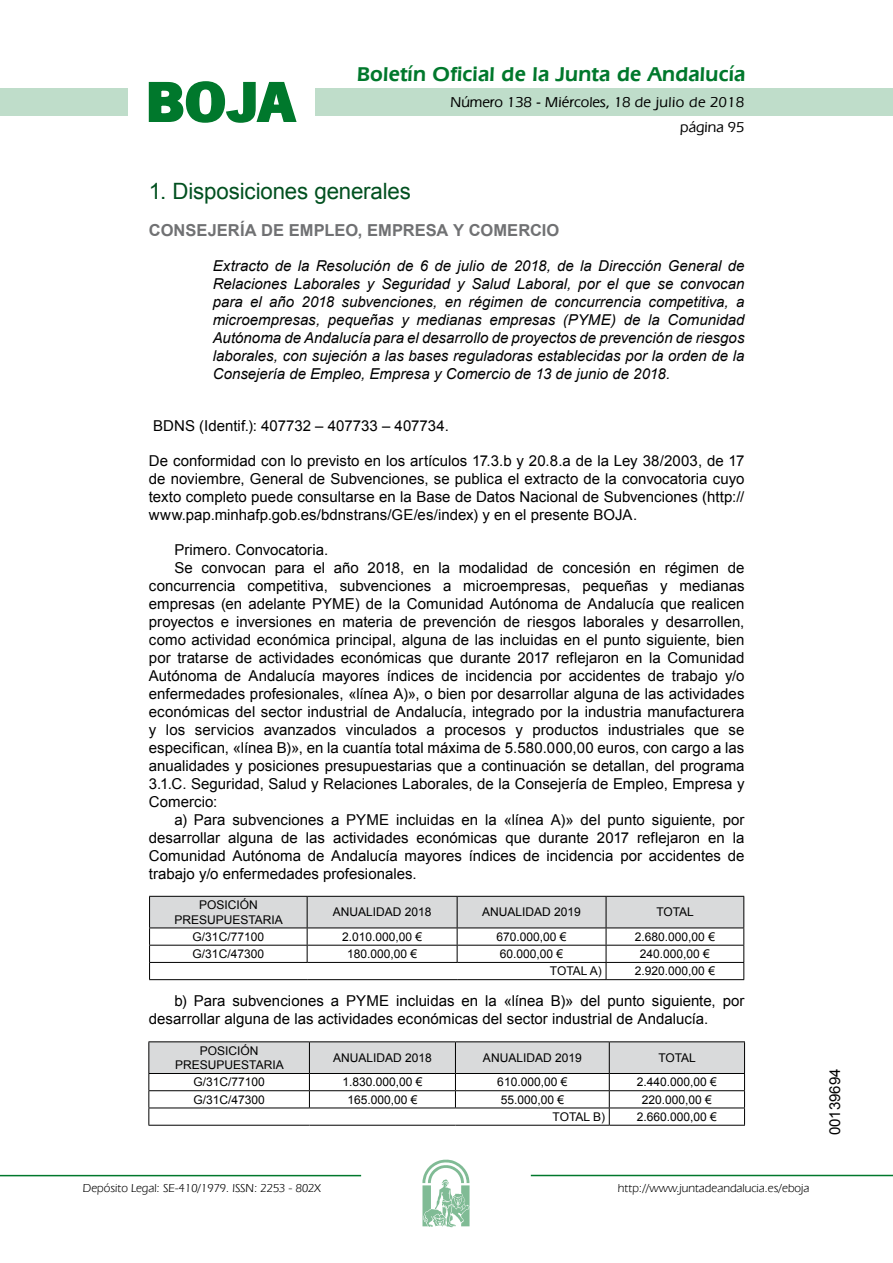
<style>
.page{position:relative;width:893px;height:1263px;background:#fff}
.page>*{position:absolute;margin:0;border:0;box-sizing:border-box;transform-origin:0 0}
.t1{font:700 57.75px "News Got T";color:#00782c;scale:1.14 1}
.t2{font:22.5px "Arial";letter-spacing:-.01em;color:#00501f}
.t3{font:600 21px "Eras IT Cby BT";letter-spacing:.01em;color:#00782c}
.t4{font:700 16.5px "Arial";letter-spacing:.005em;color:#707173}
.t5{font:15px/18px "Arial";color:#000;text-align:justify}
.t6{font:italic 15px/18px "Arial";color:#000;text-align:justify}
.t7{font:500 15px/24.5px "Eras IT Cby BT";color:#000;text-align:right}
.t8{font:12px/14.4px "Arial";color:#000;text-align:center}
.t9{font:12px "Eras IT Cby BT";color:#000}
</style>
<div class="page">
<div style="left:315px;top:88px;width:577px;height:28px;background:#bfddca"></div>
<div style="left:0;top:88px;width:128px;height:28px;background:#bfddca"></div>
<hr style="left:0;top:1175px;width:361px;height:1px;background:#00782c">
<svg style="left:422px;top:1159px;width:47px;height:68px"></svg>
<hr style="left:531px;top:1175px;width:361px;height:1px;background:#00782c">
<svg style="left:148px;top:81px;width:149px;height:42px"></svg>
<svg style="left:149px;top:896px;width:595px;height:83px"></svg>
<hr style="left:149px;top:979px;width:158px;height:1px;background:#000">
<hr style="left:307px;top:979px;width:150px;height:1px;background:#000">
<hr style="left:457px;top:979px;width:149px;height:1px;background:#000">
<hr style="left:606px;top:979px;width:138px;height:1px;background:#000">
<hr style="left:148px;top:1041px;width:161px;height:1px;background:#000">
<hr style="left:309px;top:1041px;width:146px;height:1px;background:#000">
<hr style="left:455px;top:1041px;width:154px;height:1px;background:#000">
<hr style="left:609px;top:1041px;width:136px;height:1px;background:#000">
<svg style="left:148px;top:1042px;width:597px;height:83px"></svg>
<hr style="left:148px;top:1125px;width:161px;height:1px;background:#000">
<hr style="left:309px;top:1125px;width:146px;height:1px;background:#000">
<hr style="left:455px;top:1125px;width:154px;height:1px;background:#000">
<hr style="left:609px;top:1125px;width:136px;height:1px;background:#000">
<h1 class="t1" style="left:145px;top:68px;width:133px">BOJA</h1>
<h3 class="t3" style="left:357px;top:62px;width:390px">Boletín Oficial de la Junta de Andalucía</h3>
<p class="t7" style="left:450px;top:90px;width:295px">Número 138 - Miércoles, 18 de julio de 2018 página 95</p>
<h2 class="t2" style="left:149px;top:177px;width:263px">1. Disposiciones generales</h2>
<p class="t4" style="left:149px;top:219px;width:412px">CONSEJERÍA DE EMPLEO, EMPRESA Y COMERCIO</p>
<p class="t6" style="left:213px;top:257px;width:533px">Extracto de la Resolución de 6 de julio de 2018, de la Dirección General de Relaciones Laborales y Seguridad y Salud Laboral, por el que se convocan para el año 2018 subvenciones, en régimen de concurrencia competitiva, a microempresas, pequeñas y medianas empresas (PYME) de la Comunidad Autónoma de Andalucía para el desarrollo de proyectos de prevención de riesgos laborales, con sujeción a las bases reguladoras establecidas por la orden de la Consejería de Empleo, Empresa y Comercio de 13 de junio de 2018.</p>
<p class="t5" style="left:153px;top:417px;width:297px">BDNS (Identif.): 407732 – 407733 – 407734.</p>
<p class="t5" style="left:149px;top:452px;width:597px">De conformidad con lo previsto en los artículos 17.3.b y 20.8.a de la Ley 38/2003, de 17 de noviembre, General de Subvenciones, se publica el extracto de la convocatoria cuyo texto completo puede consultarse en la Base de Datos Nacional de Subvenciones (http:// www.pap.minhafp.gob.es/bdnstrans/GE/es/index) y en el presente BOJA.</p>
<p class="t5" style="left:174px;top:541px;width:155px">Primero. Convocatoria.</p>
<p class="t5" style="left:174px;top:559px;width:571px">Se convocan para el año 2018, en la modalidad de concesión en régimen de</p>
<p class="t5" style="left:149px;top:577px;width:597px">concurrencia competitiva, subvenciones a microempresas, pequeñas y medianas</p>
<p class="t5" style="left:149px;top:595px;width:597px">empresas (en adelante PYME) de la Comunidad Autónoma de Andalucía que realicen</p>
<p class="t5" style="left:149px;top:613px;width:597px">proyectos e inversiones en materia de prevención de riesgos laborales y desarrollen,</p>
<p class="t5" style="left:149px;top:631px;width:597px">como actividad económica principal, alguna de las incluidas en el punto siguiente, bien</p>
<p class="t5" style="left:149px;top:649px;width:597px">por tratarse de actividades económicas que durante 2017 reflejaron en la Comunidad</p>
<p class="t5" style="left:149px;top:667px;width:597px">Autónoma de Andalucía mayores índices de incidencia por accidentes de trabajo y/o</p>
<p class="t5" style="left:149px;top:685px;width:597px">enfermedades profesionales, «línea A)», o bien por desarrollar alguna de las actividades</p>
<p class="t5" style="left:149px;top:703px;width:597px">económicas del sector industrial de Andalucía, integrado por la industria manufacturera</p>
<p class="t5" style="left:149px;top:721px;width:597px">y los servicios avanzados vinculados a procesos y productos industriales que se</p>
<p class="t5" style="left:149px;top:739px;width:597px">especifican, «línea B)», en la cuantía total máxima de 5.580.000,00 euros, con cargo a las</p>
<p class="t5" style="left:149px;top:757px;width:597px">anualidades y posiciones presupuestarias que a continuación se detallan, del programa</p>
<p class="t5" style="left:149px;top:775px;width:597px">3.1.C. Seguridad, Salud y Relaciones Laborales, de la Consejería de Empleo, Empresa y</p>
<p class="t5" style="left:149px;top:793px;width:70px">Comercio:</p>
<p class="t5" style="left:174px;top:811px;width:571px">a) Para subvenciones a PYME incluidas en la «línea A)» del punto siguiente, por</p>
<p class="t5" style="left:149px;top:829px;width:597px">desarrollar alguna de las actividades económicas que durante 2017 reflejaron en la</p>
<p class="t5" style="left:149px;top:847px;width:597px">Comunidad Autónoma de Andalucía mayores índices de incidencia por accidentes de</p>
<p class="t5" style="left:149px;top:865px;width:269px">trabajo y/o enfermedades profesionales.</p>
<p class="t8" style="left:174px;top:898px;width:110px">POSICIÓN<br>PRESUPUESTARIA</p>
<p class="t8" style="left:333px;top:905px;width:100px">ANUALIDAD 2018</p>
<p class="t8" style="left:482px;top:905px;width:100px">ANUALIDAD 2019</p>
<p class="t8" style="left:656px;top:905px;width:39px">TOTAL</p>
<p class="t8" style="left:193px;top:930px;width:73px">G/31C/77100</p>
<p class="t8" style="left:342px;top:930px;width:82px">2.010.000,00 €</p>
<p class="t8" style="left:496px;top:930px;width:72px">670.000,00 €</p>
<p class="t8" style="left:635px;top:930px;width:82px">2.680.000,00 €</p>
<p class="t8" style="left:193px;top:947px;width:73px">G/31C/47300</p>
<p class="t8" style="left:347px;top:947px;width:72px">180.000,00 €</p>
<p class="t8" style="left:500px;top:947px;width:65px">60.000,00 €</p>
<p class="t8" style="left:640px;top:947px;width:72px">240.000,00 €</p>
<p class="t8" style="left:550px;top:964px;width:53px">TOTAL A)</p>
<p class="t8" style="left:635px;top:964px;width:82px">2.920.000,00 €</p>
<p class="t5" style="left:149px;top:992px;width:597px;text-indent:26px">b) Para subvenciones a PYME incluidas en la «línea B)» del punto siguiente, por desarrollar alguna de las actividades económicas del sector industrial de Andalucía.</p>
<p class="t8" style="left:175px;top:1044px;width:110px">POSICIÓN<br>PRESUPUESTARIA</p>
<p class="t8" style="left:333px;top:1051px;width:100px">ANUALIDAD 2018</p>
<p class="t8" style="left:483px;top:1051px;width:100px">ANUALIDAD 2019</p>
<p class="t8" style="left:658px;top:1051px;width:39px">TOTAL</p>
<p class="t8" style="left:193px;top:1075px;width:73px">G/31C/77100</p>
<p class="t8" style="left:342px;top:1075px;width:82px">1.830.000,00 €</p>
<p class="t8" style="left:497px;top:1075px;width:72px">610.000,00 €</p>
<p class="t8" style="left:637px;top:1075px;width:82px">2.440.000,00 €</p>
<p class="t8" style="left:193px;top:1092px;width:73px">G/31C/47300</p>
<p class="t8" style="left:347px;top:1092px;width:72px">165.000,00 €</p>
<p class="t8" style="left:500px;top:1092px;width:65px">55.000,00 €</p>
<p class="t8" style="left:642px;top:1092px;width:72px">220.000,00 €</p>
<p class="t8" style="left:552px;top:1110px;width:54px">TOTAL B)</p>
<p class="t8" style="left:637px;top:1110px;width:82px">2.660.000,00 €</p>
<p class="t9" style="left:83px;top:1181px;width:239px">Depósito Legal: SE-410/1979. ISSN: 2253 - 802X</p>
<p class="t9" style="left:618px;top:1181px;width:193px">http://www.juntadeandalucia.es/eboja</p>
<p class="t5" style="left:826px;top:1135px;width:68px;rotate:-90deg">00139694</p>
</div>
